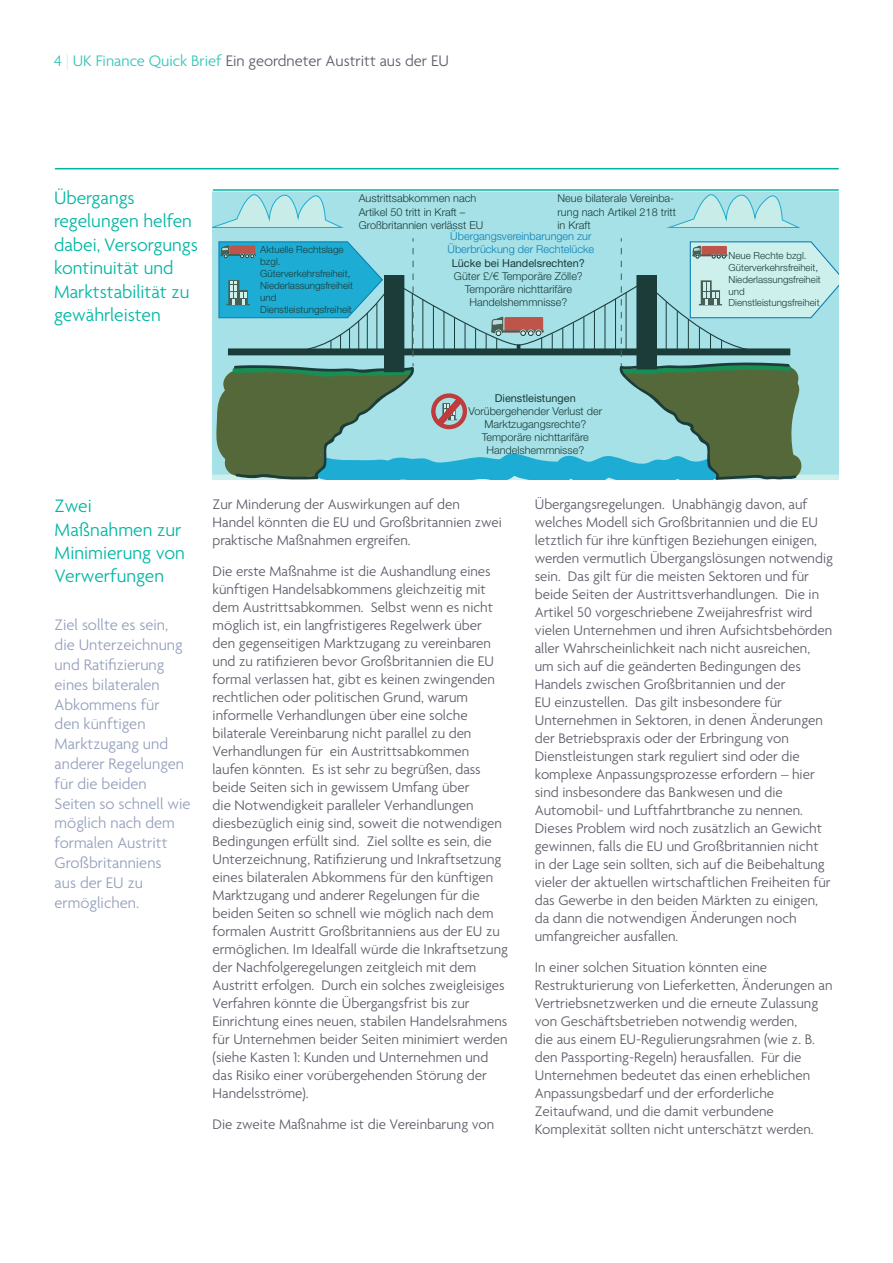
<style>
.page{position:relative;width:893px;height:1263px;background:#fff}
.page>*{position:absolute;margin:0;border:0;box-sizing:border-box;transform-origin:0 0}
.Sub_heading{font:300 19.5px/23.4px "Agenda";color:#00b6a3}
.Pullout_Quote{font:300 16.5px/19.8px "Agenda";color:#949fbc}
.t1{font:300 16.5px "Agenda";color:#5c5c69}
.Body_text{font:300 15px/18px "Agenda";color:#5c5c69}
.t2{font:300 10.95px/13px "Helvetica Neue LT Pro";color:#231f20;text-align:center}
.t3{font:300 10.95px/13px "Helvetica Neue LT Pro";color:#1074bc}
.t4{font:10.95px "Helvetica Neue LT Pro";color:#231f20}
.t5{font:300 9.9px/11.9px "Helvetica Neue LT Pro";color:#231f20}
.t6{font:300 9.75px/11.9px "Helvetica Neue LT Pro";color:#231f20}
.s1{color:#33c5b5}
.s2{color:#e4e4e4}
</style>
<div class="page">
<hr style="left:55px;top:168px;width:783px;height:1px;background:#00b6a3">
<hr style="left:213px;top:189px;width:625px;height:2px;background:#00b6a3">
<svg style="left:213px;top:191px;width:131px;height:1px"></svg>
<svg style="left:666px;top:191px;width:135px;height:1px"></svg>
<svg style="left:213px;top:192px;width:626px;height:288px;fill:#a5e1e7"></svg>
<p class="t1" style="left:54px;top:52px;width:396px"><span class="s1">4</span> <span class="s2">|</span> <span class="s1">UK Finance Quick Brief</span> Ein geordneter Austritt aus der EU</p>
<p class="Sub_heading" style="left:54px;top:187px;width:145px">Übergangs regelungen helfen dabei, Versorgungs kontinuität und<br>Marktstabilität zu gewährleisten</p>
<p class="t2" style="left:359px;top:192px;width:126px;text-align:left">Austrittsabkommen nach<br>Artikel 50 tritt in Kraft –<br>Großbritannien verlässt EU</p>
<p class="t3" style="left:448px;top:230px;width:148px">Übergangsvereinbarungen zur<br>Überbrückung der Rechtelücke</p>
<p class="t2" style="left:558px;top:192px;width:120px;text-align:left">Neue bilaterale Vereinba&shy;rung nach Artikel 218 tritt in Kraft</p>
<p class="t5" style="left:260px;top:244px;width:94px">Aktuelle Rechtslage bzgl.<br>Güterverkehrsfreiheit,<br>Niederlassungsfreiheit und<br>Dienstleistungsfreiheit</p>
<p class="t6" style="left:728px;top:250px;width:94px">Neue Rechte bzgl.<br>Güterverkehrsfreiheit,<br>Niederlassungsfreiheit und<br>Dienstleistungsfreiheit</p>
<p class="t4" style="left:452px;top:257px;width:135px">Lücke bei Handelsrechten?</p>
<p class="t2" style="left:454px;top:269px;width:130px">Güter £/€ Temporäre Zölle?<br>Temporäre nichttarifäre<br>Handelshemmnisse?</p>
<p class="Sub_heading" style="left:55px;top:495px;width:132px">Zwei<br>Maßnahmen zur<br>Minimierung von<br>Verwerfungen</p>
<p class="Pullout_Quote" style="left:55px;top:616px;width:137px">Ziel sollte es sein, die Unterzeichnung und Ratifizierung eines bilateralen<br>Abkommens für<br>den künftigen<br>Marktzugang und anderer Regelungen für die beiden<br>Seiten so schnell wie möglich nach dem formalen Austritt<br>Großbritanniens<br>aus der EU zu ermöglichen.</p>
<p class="t4" style="left:495px;top:391px;width:82px">Dienstleistungen</p>
<p class="t2" style="left:468px;top:404px;width:135px">Vorübergehender Verlust der<br>Marktzugangsrechte?<br>Temporäre nichttarifäre<br>Handelshemmnisse?</p>
<p class="Body_text" style="left:213px;top:496px;width:291px">Zur Minderung der Auswirkungen auf den<br>Handel könnten die EU und Großbritannien zwei praktische Maßnahmen ergreifen.</p>
<p class="Body_text" style="left:213px;top:563px;width:297px">Die erste Maßnahme ist die Aushandlung eines künftigen Handelsabkommens gleichzeitig mit dem Austrittsabkommen. Selbst wenn es nicht möglich ist, ein langfristigeres Regelwerk über den gegenseitigen Marktzugang zu vereinbaren und zu ratifizieren bevor Großbritannien die EU formal verlassen hat, gibt es keinen zwingenden rechtlichen oder politischen Grund, warum informelle Verhandlungen über eine solche bilaterale Vereinbarung nicht parallel zu den Verhandlungen für ein Austrittsabkommen laufen könnten. Es ist sehr zu begrüßen, dass beide Seiten sich in gewissem Umfang über<br>die Notwendigkeit paralleler Verhandlungen diesbezüglich einig sind, soweit die notwendigen Bedingungen erfüllt sind. Ziel sollte es sein, die Unterzeichnung, Ratifizierung und Inkraftsetzung eines bilateralen Abkommens für den künftigen Marktzugang und anderer Regelungen für die beiden Seiten so schnell wie möglich nach dem formalen Austritt Großbritanniens aus der EU zu ermöglichen. Im Idealfall würde die Inkraftsetzung der Nachfolgeregelungen zeitgleich mit dem Austritt erfolgen. Durch ein solches zweigleisiges Verfahren könnte die Übergangsfrist bis zur Einrichtung eines neuen, stabilen Handelsrahmens für Unternehmen beider Seiten minimiert werden (siehe Kasten 1: Kunden und Unternehmen und das Risiko einer vorübergehenden Störung der Handelsströme).</p>
<p class="Body_text" style="left:213px;top:1116px;width:283px">Die zweite Maßnahme ist die Vereinbarung von</p>
<p class="Body_text" style="left:535px;top:496px;width:300px">Übergangsregelungen. Unabhängig davon, auf welches Modell sich Großbritannien und die EU letztlich für ihre künftigen Beziehungen einigen, werden vermutlich Übergangslösungen notwendig sein. Das gilt für die meisten Sektoren und für beide Seiten der Austrittsverhandlungen. Die in Artikel 50 vorgeschriebene Zweijahresfrist wird vielen Unternehmen und ihren Aufsichtsbehörden aller Wahrscheinlichkeit nach nicht ausreichen,<br>um sich auf die geänderten Bedingungen des Handels zwischen Großbritannien und der<br>EU einzustellen. Das gilt insbesondere für Unternehmen in Sektoren, in denen Änderungen der Betriebspraxis oder der Erbringung von Dienstleistungen stark reguliert sind oder die komplexe Anpassungsprozesse erfordern – hier sind insbesondere das Bankwesen und die Automobil- und Luftfahrtbranche zu nennen.<br>Dieses Problem wird noch zusätzlich an Gewicht gewinnen, falls die EU und Großbritannien nicht<br>in der Lage sein sollten, sich auf die Beibehaltung vieler der aktuellen wirtschaftlichen Freiheiten für das Gewerbe in den beiden Märkten zu einigen, da dann die notwendigen Änderungen noch umfangreicher ausfallen.</p>
<p class="Body_text" style="left:535px;top:959px;width:299px">In einer solchen Situation könnten eine Restrukturierung von Lieferketten, Änderungen an Vertriebsnetzwerken und die erneute Zulassung von Geschäftsbetrieben notwendig werden,<br>die aus einem EU-Regulierungsrahmen (wie z. B. den Passporting-Regeln) herausfallen. Für die Unternehmen bedeutet das einen erheblichen Anpassungsbedarf und der erforderliche Zeitaufwand, und die damit verbundene Komplexität sollten nicht unterschätzt werden.</p>
</div>
